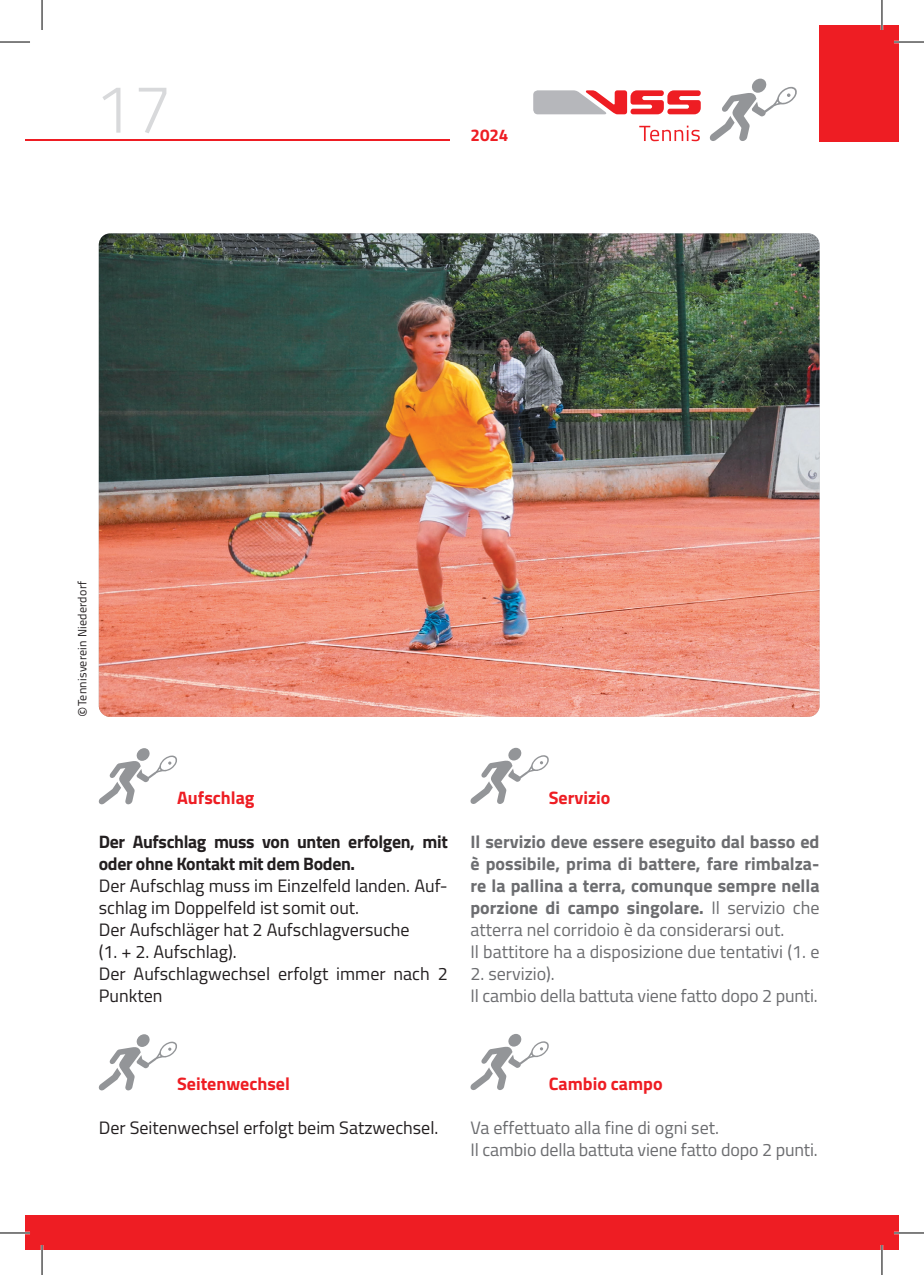
<style>
.page{position:relative;width:924px;height:1275px;background:#fff}
.page>*{position:absolute;margin:0;border:0;box-sizing:border-box;transform-origin:0 0}
.t1{font:300 68px "Cairo";color:#d8d9db}
.t2{font:700 18px/22px "Cairo";color:#6c6d70}
.t3{font:18px/22px "Cairo";color:#231f20}
.t4{font:18px/22px "Cairo";letter-spacing:-.01em;color:#6c6d70}
.t5{font:700 18px/22px "Cairo";letter-spacing:-.02em;color:#231f20}
.t6{font:700 18px "Cairo";color:#ee1d23}
.t7{font:700 17px "Cairo";color:#ee1d23}
.t8{font:12px "Cairo";letter-spacing:.02em;color:#231f20}
.s1{font-size:16px}
.s2{font-weight:400}
</style>
<div class="page">
<svg style="left:709px;top:79px;width:88px;height:62px"></svg>
<svg style="left:533px;top:90px;width:167px;height:24px"></svg>
<svg style="left:639px;top:126px;width:60px;height:15px"></svg>
<div style="left:819px;top:25px;width:79px;height:116px;background:#ee1d23"></div>
<hr style="left:25px;top:139px;width:424px;height:2px;background:#ee1d23">
<div style="left:25px;top:1216px;width:873px;height:34px;background:#ee1d23"></div>
<svg style="left:98px;top:748px;width:79px;height:56px"></svg>
<svg style="left:98px;top:1034px;width:79px;height:56px"></svg>
<svg style="left:470px;top:748px;width:79px;height:56px"></svg>
<svg style="left:470px;top:1034px;width:79px;height:56px"></svg>
<img style="left:99px;top:233px;width:720px;height:484px">
<hr style="left:893px;top:41px;width:30px;height:2px;background:#fff">
<hr style="left:0;top:1231px;width:30px;height:3px;background:#fff">
<hr style="left:893px;top:1231px;width:30px;height:3px;background:#fff">
<hr style="left:41px;top:1245px;width:2px;height:30px;background:#fff">
<hr style="left:880px;top:0;width:2px;height:30px;background:#fff">
<hr style="left:880px;top:1245px;width:2px;height:30px;background:#fff">
<hr style="left:0;top:42px;width:30px;height:1px;background:#000">
<hr style="left:893px;top:42px;width:30px;height:1px;background:#000">
<hr style="left:0;top:1232px;width:30px;height:1px;background:#000">
<hr style="left:893px;top:1232px;width:30px;height:1px;background:#000">
<hr style="left:42px;top:0;width:1px;height:30px;background:#000">
<hr style="left:42px;top:1245px;width:1px;height:30px;background:#000">
<hr style="left:881px;top:0;width:1px;height:30px;background:#000">
<hr style="left:881px;top:1245px;width:1px;height:30px;background:#000">
<h1 class="t1" style="left:94px;top:60px;width:78px">17</h1>
<p class="t7" style="left:470px;top:121px;width:39px">2024</p>
<p class="t8" style="left:73px;top:717px;width:137px;rotate:-90deg"><span class="s1">©</span>Tennisverein Niederdorf</p>
<p class="t6" style="left:177px;top:783px;width:79px">Aufschlag</p>
<p class="t5" style="left:99px;top:831px;width:350px">Der Aufschlag muss von unten erfolgen, mit oder ohne Kontakt mit dem Boden.</p>
<p class="t3" style="left:99px;top:875px;width:350px">Der Aufschlag muss im Einzelfeld landen. Auf&shy;schlag im Doppelfeld ist somit out.<br>Der Aufschläger hat 2 Aufschlagversuche<br>(1. + 2. Aufschlag).<br>Der Aufschlagwechsel erfolgt immer nach 2<br>Punkten</p>
<p class="t6" style="left:548px;top:783px;width:63px">Servizio</p>
<p class="t2" style="left:470px;top:830px;width:350px">Il servizio deve essere eseguito dal basso ed è possibile, prima di battere, fare rimbalza&shy;re la pallina a terra, comunque sempre nella porzione di campo singolare. <span class="s2">Il servizio che atterra nel corridoio è da considerarsi out.<br>Il battitore ha a disposizione due tentativi (1. e</span></p>
<p class="t4" style="left:470px;top:962px;width:348px">2. servizio).<br>Il cambio della battuta viene fatto dopo 2 punti.</p>
<p class="t6" style="left:177px;top:1069px;width:114px">Seitenwechsel</p>
<p class="t3" style="left:99px;top:1117px;width:341px">Der Seitenwechsel erfolgt beim Satzwechsel.</p>
<p class="t6" style="left:548px;top:1069px;width:115px">Cambio campo</p>
<p class="t4" style="left:470px;top:1116px;width:348px">Va effettuato alla fine di ogni set.<br>Il cambio della battuta viene fatto dopo 2 punti.</p>
</div>
